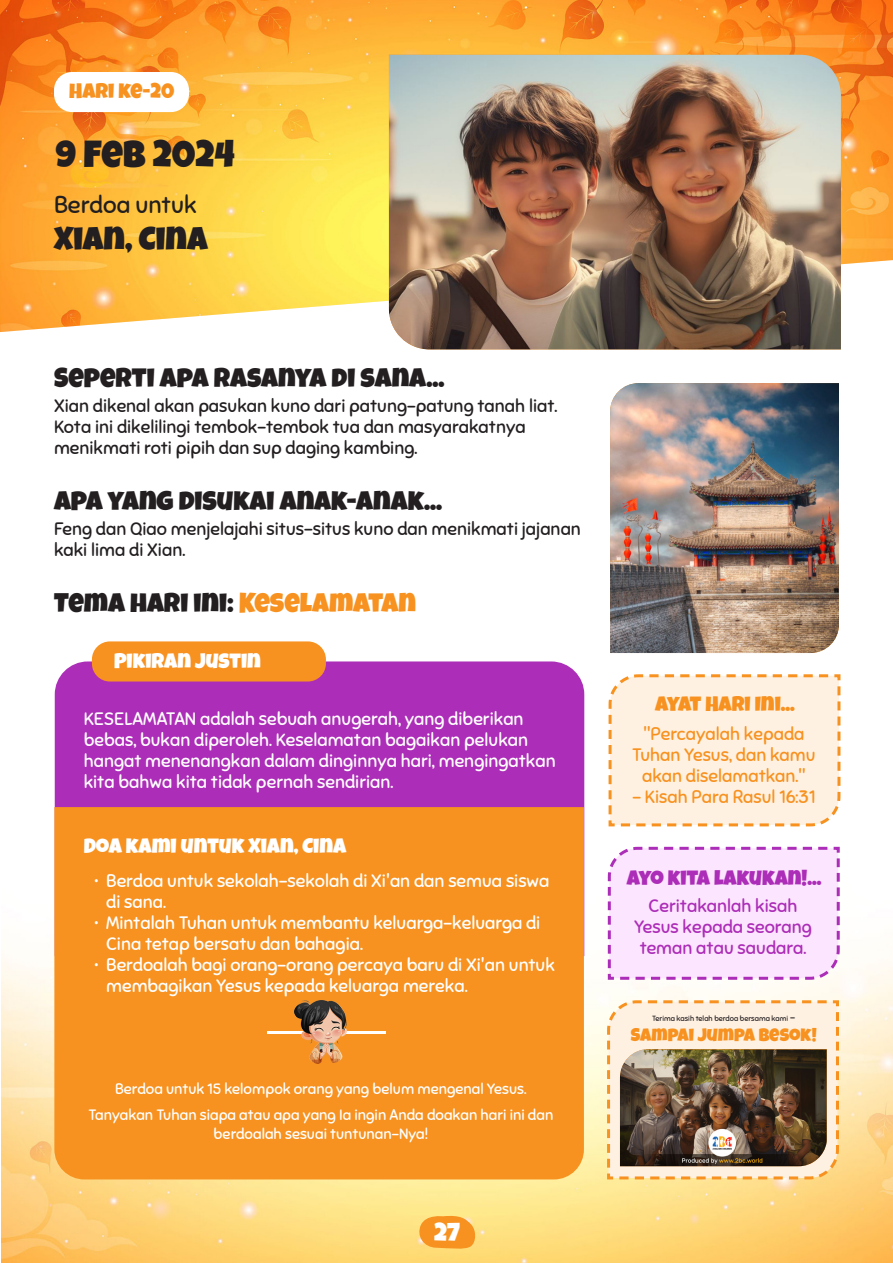
<style>
.page{position:relative;width:893px;height:1263px;background:#fff}
.page>*{position:absolute;margin:0;border:0;box-sizing:border-box;transform-origin:0 0}
.Date{font:37.5px "Luckiest Guy";color:#231f20}
.City_Name{font:33px "Luckiest Guy";color:#231f20}
.Header_3{font:27px "Luckiest Guy";color:#231f20}
.t1{font:25.5px "Luckiest Guy";color:#fff}
.Praying_for{font:24px "Sniglet";color:#231f20}
.Justin_s_thoughts{font:21px "Luckiest Guy";color:#fff}
.Today_s_Verse{font:21px "Luckiest Guy";color:#ac2db7}
.Today_s_Verse-2{font:21px "Luckiest Guy";color:#f79220}
.Header_3-2{font:21px "Luckiest Guy";color:#f79220}
.t2{font:18px/21px "Sniglet";color:#fff}
.t3{font:18px/21px "Sniglet";color:#231f20}
.Bible_Verse_2{font:18px/21px "Sniglet";color:#f79220;text-align:center}
.Bible_Verse_2-2{font:18px/21px "Sniglet";color:#ac2db7;text-align:center}
.Today_s_Verse-3{font:18px "Luckiest Guy";color:#f79220}
.t4{font:15px/25.5px "Sniglet";color:#fff;text-align:center}
.Bible_Verse_2-3{font:7.5px "Sniglet";color:#231f20}
.s1{color:#f79220}
.s2{font-size:10.5px}
</style>
<div class="page">
<img style="left:2px;top:739px;width:891px;height:524px">
<svg style="left:416px;top:1214px;width:60px;height:36px;background:#f8a83d"></svg>
<img style="left:0;top:0;width:893px;height:332px">
<div style="left:55px;top:661px;width:529px;height:146px;background:#ac2db7"></div>
<img style="left:389px;top:55px;width:452px;height:294px">
<div style="left:54px;top:72px;width:135px;height:40px;background:#fff;border-radius:18px"></div>
<div style="left:92px;top:641px;width:234px;height:40px;background:#f79220;border-radius:18px"></div>
<div style="left:54px;top:807px;width:530px;height:372px;background:#f79220"></div>
<hr style="left:267px;top:1031px;width:118px;height:2px;background:#fff">
<img style="left:294px;top:1000px;width:53px;height:64px">
<img style="left:610px;top:383px;width:229px;height:270px">
<svg style="left:607px;top:674px;width:235px;height:154px;background:#feeedc"></svg>
<svg style="left:606px;top:845px;width:235px;height:136px;background:#f8dffb"></svg>
<svg style="left:606px;top:999px;width:234px;height:182px;background:#fde8ce"></svg>
<img style="left:620px;top:1049px;width:207px;height:117px">
<p class="Header_3-2" style="left:69px;top:77px;width:107px">HARI KE-20</p>
<p class="Date" style="left:56px;top:129px;width:181px">9 FEB 2024</p>
<p class="Praying_for" style="left:54px;top:191px;width:144px">Berdoa untuk</p>
<p class="City_Name" style="left:54px;top:217px;width:155px">XIAN, CINA</p>
<p class="Header_3" style="left:54px;top:360px;width:392px">SEPERTI APA RASANYA DI SANA...</p>
<p class="t3" style="left:54px;top:396px;width:505px">Xian dikenal akan pasukan kuno dari patung-patung tanah liat.<br>Kota ini dikelilingi tembok-tembok tua dan masyarakatnya menikmati roti pipih dan sup daging kambing.</p>
<p class="Header_3" style="left:54px;top:483px;width:389px">APA YANG DISUKAI ANAK-ANAK...</p>
<p class="t3" style="left:54px;top:519px;width:528px">Feng dan Qiao menjelajahi situs-situs kuno dan menikmati jajanan kaki lima di Xian.</p>
<p class="Header_3" style="left:54px;top:585px;width:363px">TEMA HARI INI: <span class="s1">KESELAMATAN</span></p>
<p class="Justin_s_thoughts" style="left:114px;top:647px;width:148px">PIKIRAN JUSTIN</p>
<p class="t2" style="left:84px;top:708px;width:474px">KESELAMATAN adalah sebuah anugerah, yang diberikan bebas, bukan diperoleh. Keselamatan bagaikan pelukan hangat menenangkan dalam dinginnya hari, mengingatkan kita bahwa kita tidak pernah sendirian.</p>
<p class="Justin_s_thoughts" style="left:84px;top:832px;width:264px">DOA KAMI UNTUK XIAN, CINA</p>
<p class="t2" style="left:106px;top:870px;width:445px;text-indent:-12px">• Berdoa untuk sekolah-sekolah di Xi'an dan semua siswa di sana.</p>
<p class="t2" style="left:106px;top:912px;width:436px;text-indent:-12px">• Mintalah Tuhan untuk membantu keluarga-keluarga di<br>Cina tetap bersatu dan bahagia.</p>
<p class="t2" style="left:106px;top:954px;width:450px;text-indent:-12px">• Berdoalah bagi orang-orang percaya baru di Xi'an untuk membagikan Yesus kepada keluarga mereka.</p>
<p class="t4" style="left:88px;top:1076px;width:466px">Berdoa untuk 15 kelompok orang yang belum mengenal Yesus.<br>Tanyakan Tuhan siapa atau apa yang Ia ingin Anda doakan hari ini dan</p>
<p class="t4" style="left:214px;top:1121px;width:216px">berdoalah sesuai tuntunan-Nya!</p>
<h3 class="t1" style="left:434px;top:1215px;width:27px">27</h3>
<p class="Today_s_Verse-2" style="left:655px;top:689px;width:141px">AYAT HARI INI...</p>
<p class="Bible_Verse_2" style="left:632px;top:723px;width:185px">"Percayalah kepada<br>Tuhan Yesus, dan kamu akan diselamatkan."</p>
<p class="Bible_Verse_2" style="left:632px;top:786px;width:184px">- Kisah Para Rasul 16:31</p>
<p class="Today_s_Verse" style="left:627px;top:863px;width:196px">AYO KITA LAKUKAN!...</p>
<p class="Bible_Verse_2-2" style="left:634px;top:896px;width:179px">Ceritakanlah kisah<br>Yesus kepada seorang teman atau saudara.</p>
<p class="Bible_Verse_2-3" style="left:652px;top:1013px;width:145px">Terima kasih telah berdoa bersama kami <span class="s2">-</span></p>
<p class="Today_s_Verse-3" style="left:631px;top:1022px;width:187px">SAMPAI JUMPA BESOK!</p>
</div>
